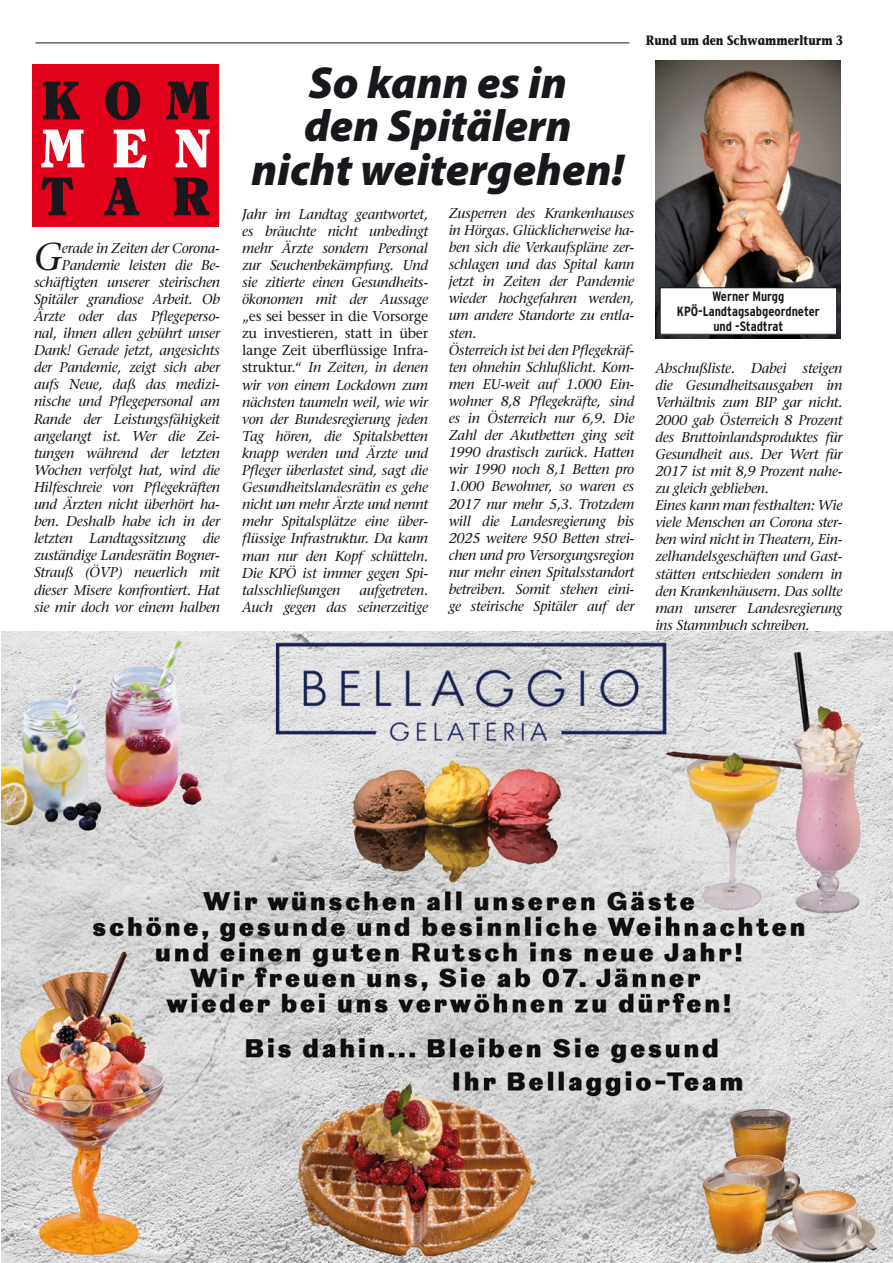
<style>
.page{position:relative;width:893px;height:1263px;background:#fff}
.page>*{position:absolute;margin:0;border:0;box-sizing:border-box;transform-origin:0 0}
.t1{font:900 54px "Clearface";letter-spacing:.51em;color:#1a171c}
.t2{font:900 54px "Clearface";color:#fff}
.Titel_2{font:italic 900 45px/43.5px "Myriad Pro";color:#1a171c;text-align:center}
.swt-twxt{font:italic 38.7px "Stone Serif";color:#1a171c}
.swt-twxt-2{font:italic 14.25px/17.1px "Stone Serif";letter-spacing:-.02em;color:#1a171c;text-align:justify}
.t3{font:700 condensed 13.5px/15px "Interstate";color:#1a171c;text-align:center}
.t4{font:700 13.5px "Stone Informal";color:#1a171c;scale:.8 1}
.s1{font-style:normal}
</style>
<div class="page">
<hr style="left:35px;top:43px;width:594px;height:1px;background:#1a171c">
<img style="left:656px;top:60px;width:185px;height:278px">
<div style="left:32px;top:64px;width:187px;height:162px;background:#e2001a"></div>
<div style="left:660px;top:288px;width:177px;height:46px;background:#fff"></div>
<div style="left:660px;top:287px;width:177px;height:48px;border:1px solid #1a171c"></div>
<img style="left:1px;top:632px;width:892px;height:631px">
<p class="t1" style="left:41px;top:67px;width:171px">KOM</p>
<p class="t2" style="left:41px;top:115px;width:171px">MEN</p>
<p class="t1" style="left:41px;top:163px;width:171px">TAR</p>
<p class="swt-twxt-2" style="left:34px;top:239px;width:188px;text-align:right">erade in Zeiten der Corona-<br>Pandemie leisten die Be&shy;schäftigten unserer steirischen<br>Spitäler grandiose Arbeit. Ob<br>Ärzte oder das Pflegeperso&shy;nal, ihnen allen gebührt unser<br>Dank! Gerade jetzt, angesichts der Pandemie, zeigt sich aber aufs Neue, daß das medizi&shy;nische und Pflegepersonal am<br>Rande der Leistungsfähigkeit angelangt ist. Wer die Zei&shy;tungen während der letzten<br>Wochen verfolgt hat, wird die<br>Hilfeschreie von Pflegekräften und Ärzten nicht überhört ha&shy;ben. Deshalb habe ich in der letzten Landtagssitzung die zuständige Landesrätin Bogner-<br>Strauß (ÖVP) neuerlich mit dieser Misere konfrontiert. Hat sie mir doch vor einem halben</p>
<p class="swt-twxt" style="left:34px;top:233px;width:30px">G</p>
<p class="Titel_2" style="left:252px;top:59px;width:374px">So kann es in<br>den Spitälern nicht weitergehen!</p>
<p class="swt-twxt-2" style="left:242px;top:205px;width:188px">Jahr im Landtag geantwortet, es bräuchte nicht unbedingt mehr Ärzte sondern Personal zur Seuchenbekämpfung. Und sie zitierte einen Gesundheits&shy;ökonomen mit der Aussage <span class="s1">„es sei besser in die Vorsorge zu investieren, statt in über lange Zeit überflüssige Infra&shy;struktur.“</span> In Zeiten, in denen wir von einem Lockdown zum nächsten taumeln weil, wie wir von der Bundesregierung jeden Tag hören, die Spitalsbetten knapp werden und Ärzte und Pfleger überlastet sind, sagt die Gesundheitslandesrätin es gehe nicht um mehr Ärzte und nennt mehr Spitalsplätze eine über&shy;flüssige Infrastruktur. Da kann man nur den Kopf schütteln.<br>Die KPÖ ist immer gegen Spi&shy;talsschließungen</p>
<p class="swt-twxt-2" style="left:449px;top:204px;width:187px">Zusperren des Krankenhauses in Hörgas. Glücklicherweise ha&shy;ben sich die Verkaufspläne zer&shy;schlagen und das Spital kann jetzt in Zeiten der Pandemie wieder hochgefahren werden, um andere Standorte zu entla&shy;sten.</p>
<p class="swt-twxt-2" style="left:449px;top:341px;width:187px">Österreich ist bei den Pflegekräf&shy;ten ohnehin Schlußlicht. Kom&shy;men EU-weit auf 1.000 Ein&shy;wohner 8,8 Pflegekräfte, sind es in Österreich nur 6,9. Die Zahl der Akutbetten ging seit 1990 drastisch zurück. Hatten wir 1990 noch 8,1 Betten pro 1.000 Bewohner, so waren es 2017 nur mehr 5,3. Trotzdem will die Landesregierung bis 2025 weitere 950 Betten strei&shy;chen und pro Versorgungsregion nur mehr einen Spitalsstandort betreiben. Somit stehen eini&shy;ge steirische Spitäler auf der</p>
<p class="swt-twxt-2" style="left:242px;top:581px;width:188px;text-align:right">aufgetreten.<br>Auch gegen das seinerzeitige</p>
<p class="t4" style="left:646px;top:31px;width:248px">Rund um den Schwammerlturm 3</p>
<p class="t3" style="left:712px;top:289px;width:74px">Werner Murgg</p>
<p class="t3" style="left:677px;top:304px;width:144px">KPÖ-Landtagsabgeordneter und -Stadtrat</p>
<p class="swt-twxt-2" style="left:655px;top:360px;width:189px">Abschußliste. Dabei steigen die Gesundheitsausgaben im Verhältnis zum BIP gar nicht.<br>2000 gab Österreich 8 Prozent des Bruttoinlandsproduktes für Gesundheit aus. Der Wert für 2017 ist mit 8,9 Prozent nahe&shy;zu gleich geblieben.</p>
<p class="swt-twxt-2" style="left:655px;top:497px;width:189px">Eines kann man festhalten: Wie viele Menschen an Corona ster&shy;ben wird nicht in Theatern, Ein&shy;zelhandelsgeschäften und Gast&shy;stätten entschieden sondern in den Krankenhäusern. Das sollte man unserer Landesregierung ins Stammbuch schreiben.</p>
</div>
